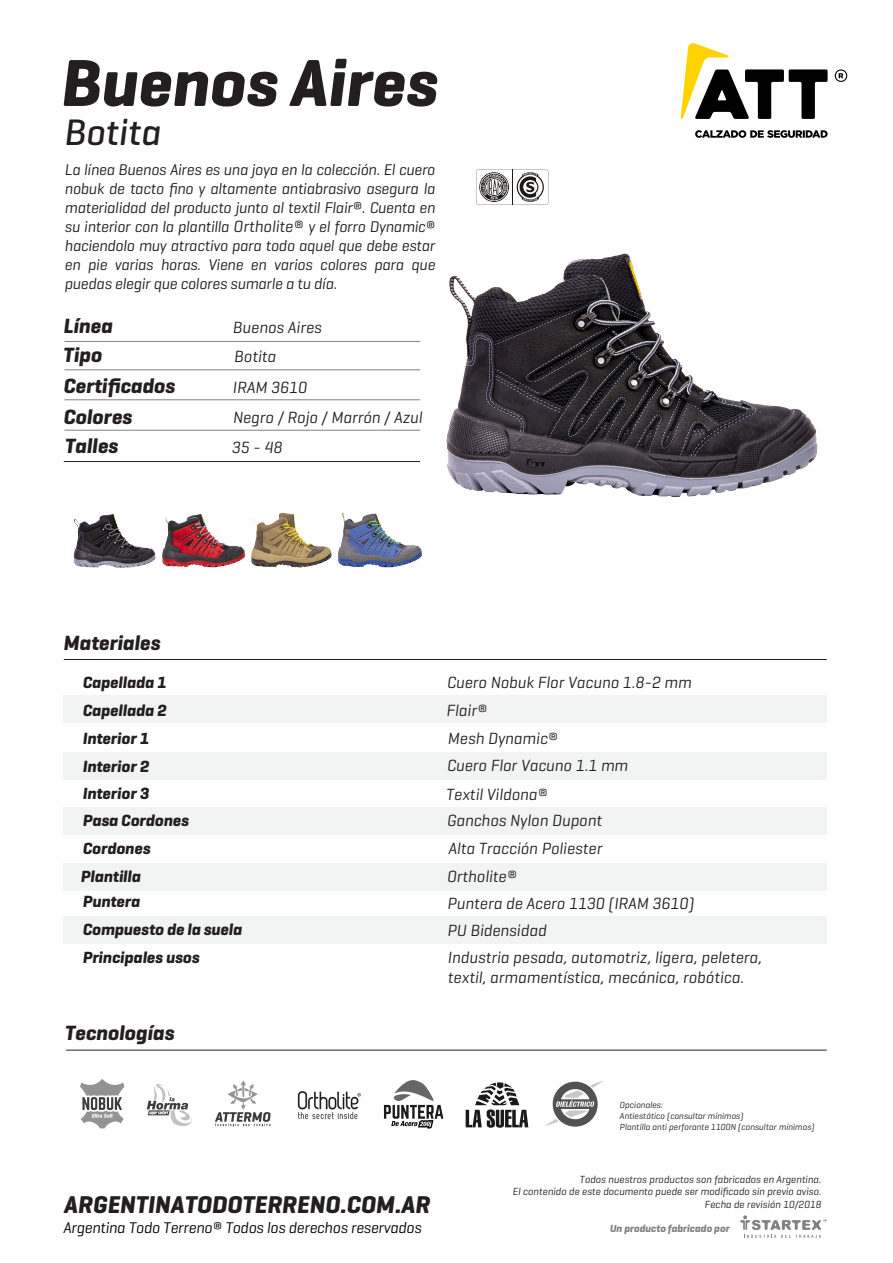
<style>
.page{position:relative;width:893px;height:1263px;background:#fff}
.page>*{position:absolute;margin:0;border:0;box-sizing:border-box;transform-origin:0 0}
.t1{font:italic 700 67.5px "Geogrotesque";color:#231f20}
.t2{font:italic 500 37.5px "Geogrotesque";color:#231f20}
.t3{font:italic 700 24.75px "Geogrotesque";color:#231f20}
.t4{font:italic 700 21px "Geogrotesque";color:#231f20}
.t5{font:italic 16.5px/27.5px "Geogrotesque";color:#231f20}
.t6{font:italic 700 16.5px/28px "Geogrotesque";color:#231f20}
.t7{font:italic 15.75px/19px "Geogrotesque";letter-spacing:-.01em;color:#1e1b1c;text-align:justify}
.t8{font:italic 15.75px "Geogrotesque";letter-spacing:-.01em;color:#000}
.t9{font:italic 10.5px/12.6px "Geogrotesque";color:#231f20;text-align:right}
.t10{font:italic 700 10.5px "Geogrotesque";color:#808184}
.t11{font:italic 9px/10.8px "Geogrotesque";color:#231f20}
.s1{font-size:16.5px;color:#231f20}
</style>
<div class="page">
<svg style="left:476px;top:169px;width:72px;height:36px"></svg>
<div style="left:64px;top:916px;width:763px;height:27px;background:#f2f3f3"></div>
<div style="left:64px;top:863px;width:763px;height:27px;background:#f2f3f3"></div>
<div style="left:64px;top:696px;width:763px;height:27px;background:#f2f3f3"></div>
<hr style="left:64px;top:659px;width:763px;height:1px;background:#231f20">
<div style="left:64px;top:807px;width:763px;height:28px;background:#f2f3f3"></div>
<div style="left:64px;top:752px;width:763px;height:27px;background:#f2f3f3"></div>
<hr style="left:66px;top:1050px;width:761px;height:1px;background:#231f20">
<hr style="left:64px;top:341px;width:356px;height:1px;background:#808184">
<hr style="left:64px;top:369px;width:356px;height:1px;background:#808184">
<hr style="left:64px;top:399px;width:356px;height:1px;background:#808184">
<hr style="left:64px;top:430px;width:356px;height:1px;background:#808184">
<hr style="left:64px;top:461px;width:356px;height:1px;background:#231f20">
<svg style="left:835px;top:69px;width:12px;height:13px"></svg>
<svg style="left:695px;top:130px;width:133px;height:8px"></svg>
<svg style="left:681px;top:43px;width:147px;height:76px"></svg>
<svg style="left:80px;top:1079px;width:44px;height:49px"></svg>
<svg style="left:384px;top:1080px;width:59px;height:48px"></svg>
<svg style="left:545px;top:1081px;width:58px;height:46px"></svg>
<svg style="left:215px;top:1080px;width:56px;height:46px"></svg>
<svg style="left:147px;top:1084px;width:45px;height:42px"></svg>
<svg style="left:466px;top:1082px;width:62px;height:46px"></svg>
<img style="left:369px;top:253px;width:449px;height:244px">
<img style="left:73px;top:514px;width:78px;height:54px">
<img style="left:252px;top:512px;width:67px;height:56px">
<img style="left:319px;top:513px;width:104px;height:55px">
<img style="left:151px;top:514px;width:101px;height:54px">
<img style="left:297px;top:1091px;width:64px;height:29px">
<svg style="left:740px;top:1215px;width:87px;height:23px"></svg>
<h1 class="t1" style="left:60px;top:41px;width:378px">Buenos Aires</h1>
<h2 class="t2" style="left:63px;top:109px;width:98px">Botita</h2>
<p class="t7" style="left:65px;top:159px;width:372px">La línea Buenos Aires es una joya en la colección. El cuero nobuk de tacto fino y altamente antiabrasivo asegura la materialidad del producto junto al textil Flair®. Cuenta en su interior con la plantilla <span class="s1">Ortholite®</span> y el forro Dynamic® haciendolo muy atractivo para todo aquel que debe estar en pie varias horas. Viene en varios colores para que puedas elegir que colores sumarle a tu día.</p>
<h3 class="t4" style="left:63px;top:313px;width:51px">Línea</h3>
<p class="t5" style="left:233px;top:313px;width:90px">Buenos Aires</p>
<h3 class="t4" style="left:63px;top:342px;width:40px">Tipo</h3>
<p class="t5" style="left:234px;top:342px;width:43px">Botita</p>
<h3 class="t4" style="left:63px;top:372px;width:113px">Certificados</h3>
<p class="t5" style="left:233px;top:373px;width:76px">IRAM 3610</p>
<h3 class="t4" style="left:63px;top:403px;width:70px">Colores</h3>
<p class="t5" style="left:233px;top:403px;width:191px">Negro / Rojo / Marrón / Azul</p>
<h3 class="t4" style="left:65px;top:433px;width:55px">Talles</h3>
<p class="t5" style="left:231px;top:433px;width:52px">35 - 48</p>
<h3 class="t4" style="left:63px;top:630px;width:98px">Materiales</h3>
<p class="t6" style="left:82px;top:668px;width:86px">Capellada 1<br>Capellada 2<br>Interior 1<br>Interior 2</p>
<p class="t6" style="left:82px;top:779px;width:108px">Interior 3<br>Pasa Cordones</p>
<p class="t5" style="left:447px;top:668px;width:246px">Cuero Nobuk Flor Vacuno 1.8-2 mm</p>
<p class="t5" style="left:446px;top:696px;width:183px">Flair®<br>Mesh Dynamic®<br>Cuero Flor Vacuno 1.1 mm</p>
<p class="t5" style="left:446px;top:781px;width:157px;line-height:26.2px">Textil Vildona®<br>Ganchos Nylon Dupont</p>
<p class="t6" style="left:82px;top:834px;width:69px">Cordones</p>
<p class="t5" style="left:448px;top:834px;width:155px">Alta Tracción Poliester</p>
<p class="t6" style="left:80px;top:862px;width:62px">Plantilla</p>
<p class="t5" style="left:447px;top:862px;width:71px">Ortholite®</p>
<p class="t6" style="left:82px;top:888px;width:161px">Puntera<br>Compuesto de la suela<br>Principales usos</p>
<p class="t5" style="left:447px;top:889px;width:316px">Puntera de Acero 1130 (IRAM 3610)<br>PU Bidensidad<br>Industria pesada, automotriz, ligera, peletera,</p>
<p class="t5" style="left:448px;top:963px;width:298px">textil, armamentística, mecánica, robótica.</p>
<h3 class="t4" style="left:64px;top:1020px;width:111px">Tecnologías</h3>
<h3 class="t3" style="left:64px;top:1189px;width:368px">ARGENTINATODOTERRENO.COM.AR</h3>
<p class="t8" style="left:63px;top:1217px;width:360px">Argentina Todo Terreno® Todos los derechos reservados</p>
<p class="t11" style="left:620px;top:1099px;width:196px">Opcionales:<br>Antiestático (consultar mínimos)<br>Plantilla anti perforante 1100N (consultar mínimos)</p>
<p class="t9" style="left:513px;top:1172px;width:310px">Todos nuestros productos son fabricados en Argentina.<br>El contenido de este documento puede ser modificado sin previo aviso.<br>Fecha de revisión 10/2018</p>
<p class="t10" style="left:610px;top:1222px;width:121px">Un producto fabricado por</p>
</div>
